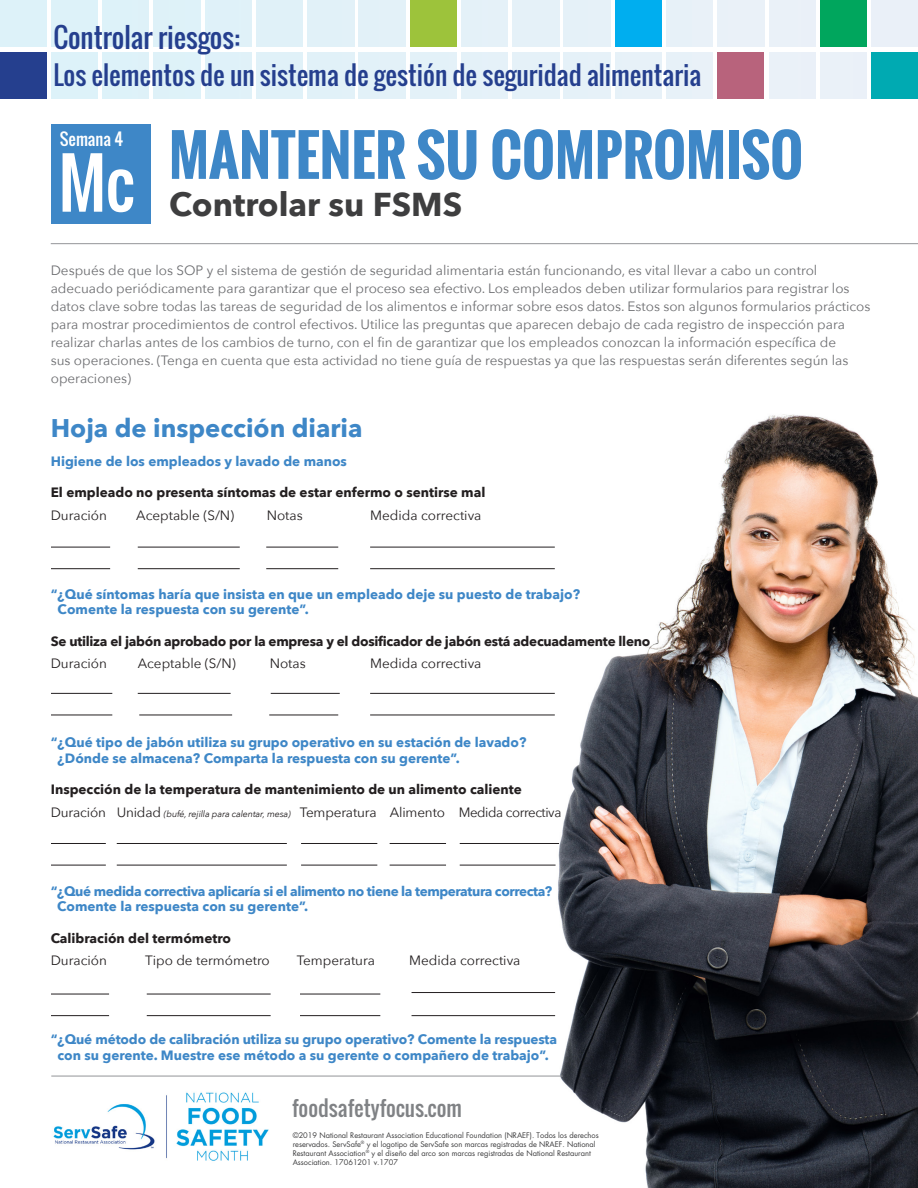
<style>
.page{position:relative;width:918px;height:1188px;background:#fff}
.page>*{position:absolute;margin:0;border:0;box-sizing:border-box;transform-origin:0 0}
.t1{font:66.9px "Oswald";color:#fff}
.t2{font:700 55.5px "Oswald";color:#3e87c7}
.t3{font:700 33px "Avenir Next";color:#3e3e3f}
.t4{font:27px "Oswald";color:#253f8e}
.t5{font:25.5px "Oswald";color:#253f8e}
.t6{font:700 25.5px "Avenir Next";color:#3e87c7}
.t7{font:21px "Oswald";color:#808285}
.t8{font:16.35px "Oswald";color:#fff}
.t9{font:13.5px/18px "Avenir Next";color:#6c6d70}
.t10{font:700 13.5px/15.8px "Avenir Next";color:#3e87c7}
.t11{font:13.5px "Avenir Next";color:#231f20}
.t12{font:700 13.5px "Avenir Next";color:#231f20}
.t13{font:700 13.5px/15.8px "Avenir Next";letter-spacing:-.03em;color:#3e87c7}
.t14{font:700 13.5px "Avenir Next";letter-spacing:-.02em;color:#231f20}
.t15{font:7.5px/9px "Futura";color:#3e3e3f}
.s1{font-style:italic;font-size:9px}
</style>
<div class="page">
<img style="left:492px;top:414px;width:426px;height:774px">
<img style="left:53px;top:1092px;width:216px;height:69px">
<hr style="left:51px;top:1076px;width:512px;height:1px;background:#939598">
<hr style="left:51px;top:243px;width:867px;height:1px;background:#939598">
<div style="left:51px;top:124px;width:100px;height:100px;background:#3e87c7"></div>
<div style="left:0;top:52px;width:46px;height:47px;background:#253f8e"></div>
<div style="left:51px;top:0;width:47px;height:46px;background:#ddf2f9"></div>
<div style="left:51px;top:52px;width:47px;height:47px;background:#ddf2f9"></div>
<div style="left:103px;top:52px;width:46px;height:47px;background:#ddf2f9"></div>
<div style="left:154px;top:0;width:46px;height:46px;background:#def2f8"></div>
<div style="left:154px;top:52px;width:46px;height:47px;background:#def2f8"></div>
<div style="left:205px;top:0;width:47px;height:46px;background:#dff1f9"></div>
<div style="left:205px;top:52px;width:47px;height:47px;background:#dff1f9"></div>
<div style="left:256px;top:0;width:47px;height:46px;background:#e0f1f8"></div>
<div style="left:256px;top:52px;width:47px;height:47px;background:#e0f1f8"></div>
<div style="left:308px;top:52px;width:46px;height:47px;background:#e1f1f8"></div>
<div style="left:359px;top:0;width:46px;height:46px;background:#e3f1f8"></div>
<div style="left:359px;top:52px;width:46px;height:47px;background:#e3f1f8"></div>
<div style="left:410px;top:0;width:47px;height:46px;background:#9dc33b"></div>
<div style="left:410px;top:52px;width:47px;height:47px;background:#e3f1f8"></div>
<div style="left:461px;top:0;width:47px;height:46px;background:#e5f1f8"></div>
<div style="left:461px;top:52px;width:47px;height:47px;background:#e5f1f8"></div>
<div style="left:513px;top:0;width:46px;height:46px;background:#e5f1f8"></div>
<div style="left:513px;top:52px;width:46px;height:47px;background:#e5f1f8"></div>
<div style="left:564px;top:0;width:46px;height:46px;background:#e5f1f8"></div>
<div style="left:564px;top:52px;width:46px;height:47px;background:#e5f1f8"></div>
<div style="left:615px;top:0;width:47px;height:46px;background:#00aeef"></div>
<div style="left:615px;top:52px;width:47px;height:47px;background:#e7f1f8"></div>
<div style="left:666px;top:0;width:47px;height:46px;background:#e7f1f8"></div>
<div style="left:718px;top:0;width:46px;height:46px;background:#eaf1f8"></div>
<div style="left:718px;top:52px;width:46px;height:47px;background:#b8637c"></div>
<div style="left:769px;top:0;width:46px;height:46px;background:#eaf1f8"></div>
<div style="left:820px;top:0;width:47px;height:46px;background:#00a65d"></div>
<div style="left:872px;top:0;width:46px;height:46px;background:#eaf0f8"></div>
<div style="left:872px;top:52px;width:46px;height:47px;background:#00aab2"></div>
<div style="left:666px;top:52px;width:47px;height:47px;background:#e7f1f8"></div>
<div style="left:769px;top:52px;width:46px;height:47px;background:#eaf1f8"></div>
<div style="left:820px;top:52px;width:47px;height:47px;background:#eaf1f8"></div>
<div style="left:0;top:0;width:46px;height:46px;background:#ddf2f9"></div>
<div style="left:308px;top:0;width:46px;height:46px;background:#e1f1f8"></div>
<div style="left:103px;top:0;width:46px;height:46px;background:#ddf2f9"></div>
<hr style="left:51px;top:547px;width:59px;height:1px;background:#231f20">
<hr style="left:138px;top:547px;width:102px;height:1px;background:#231f20">
<hr style="left:266px;top:547px;width:72px;height:1px;background:#231f20">
<hr style="left:370px;top:547px;width:185px;height:1px;background:#231f20">
<hr style="left:51px;top:568px;width:59px;height:1px;background:#231f20">
<hr style="left:138px;top:568px;width:102px;height:1px;background:#231f20">
<hr style="left:266px;top:568px;width:72px;height:1px;background:#231f20">
<hr style="left:370px;top:568px;width:185px;height:1px;background:#231f20">
<hr style="left:51px;top:693px;width:61px;height:1px;background:#231f20">
<hr style="left:138px;top:693px;width:93px;height:1px;background:#231f20">
<hr style="left:271px;top:693px;width:69px;height:1px;background:#231f20">
<hr style="left:370px;top:693px;width:185px;height:1px;background:#231f20">
<hr style="left:51px;top:715px;width:61px;height:1px;background:#231f20">
<hr style="left:139px;top:715px;width:93px;height:1px;background:#231f20">
<hr style="left:269px;top:715px;width:69px;height:1px;background:#231f20">
<hr style="left:370px;top:715px;width:185px;height:1px;background:#231f20">
<hr style="left:51px;top:843px;width:55px;height:1px;background:#231f20">
<hr style="left:117px;top:843px;width:170px;height:1px;background:#231f20">
<hr style="left:390px;top:843px;width:56px;height:1px;background:#231f20">
<hr style="left:460px;top:843px;width:99px;height:1px;background:#231f20">
<hr style="left:51px;top:865px;width:55px;height:1px;background:#231f20">
<hr style="left:117px;top:865px;width:170px;height:1px;background:#231f20">
<hr style="left:390px;top:865px;width:56px;height:1px;background:#231f20">
<hr style="left:460px;top:865px;width:96px;height:1px;background:#231f20">
<hr style="left:301px;top:843px;width:76px;height:1px;background:#231f20">
<hr style="left:301px;top:865px;width:76px;height:1px;background:#231f20">
<hr style="left:51px;top:994px;width:58px;height:1px;background:#231f20">
<hr style="left:147px;top:994px;width:124px;height:1px;background:#231f20">
<hr style="left:300px;top:994px;width:80px;height:1px;background:#231f20">
<hr style="left:412px;top:992px;width:143px;height:1px;background:#231f20">
<hr style="left:51px;top:1015px;width:58px;height:1px;background:#231f20">
<hr style="left:147px;top:1015px;width:124px;height:1px;background:#231f20">
<hr style="left:300px;top:1015px;width:80px;height:1px;background:#231f20">
<hr style="left:412px;top:1015px;width:143px;height:1px;background:#231f20">
<p class="t4" style="left:53px;top:17px;width:188px">Controlar riesgos:</p>
<p class="t5" style="left:53px;top:55px;width:650px">Los elementos de un sistema de gestión de seguridad alimentaria</p>
<p class="t8" style="left:60px;top:127px;width:65px">Semana 4</p>
<p class="t1" style="left:58px;top:133px;width:78px">Mc</p>
<p class="t2" style="left:169px;top:113px;width:636px">MANTENER SU COMPROMISO</p>
<p class="t3" style="left:169px;top:176px;width:295px">Controlar su FSMS</p>
<p class="t9" style="left:51px;top:260px;width:821px">Después de que los SOP y el sistema de gestión de seguridad alimentaria están funcionando, es vital llevar a cabo un control adecuado periódicamente para garantizar que el proceso sea efectivo. Los empleados deben utilizar formularios para registrar los datos clave sobre todas las tareas de seguridad de los alimentos e informar sobre esos datos. Estos son algunos formularios prácticos para mostrar procedimientos de control efectivos. Utilice las preguntas que aparecen debajo de cada registro de inspección para realizar charlas antes de los cambios de turno, con el fin de garantizar que los empleados conozcan la información específica de<br>sus operaciones. (Tenga en cuenta que esta actividad no tiene guía de respuestas ya que las respuestas serán diferentes según las operaciones)</p>
<p class="t6" style="left:51px;top:406px;width:313px">Hoja de inspección diaria</p>
<p class="t10" style="left:51px;top:453px;width:298px">Higiene de los empleados y lavado de manos</p>
<p class="t12" style="left:51px;top:481px;width:436px">El empleado no presenta síntomas de estar enfermo o sentirse mal</p>
<p class="t11" style="left:51px;top:504px;width:58px">Duración</p>
<p class="t11" style="left:136px;top:504px;width:100px">Aceptable (S/N)</p>
<p class="t11" style="left:267px;top:504px;width:38px">Notas</p>
<p class="t11" style="left:370px;top:504px;width:113px">Medida correctiva</p>
<p class="t10" style="left:58px;top:586px;width:524px;text-indent:-7px">“¿Qué síntomas haría que insista en que un empleado deje su puesto de trabajo?<br>Comente la respuesta con su gerente”.</p>
<p class="t14" style="left:51px;top:629px;width:601px">Se utiliza el jabón aprobado por la empresa y el dosificador de jabón está adecuadamente lleno</p>
<p class="t11" style="left:51px;top:652px;width:58px">Duración</p>
<p class="t11" style="left:138px;top:652px;width:100px">Aceptable (S/N)</p>
<p class="t11" style="left:270px;top:652px;width:38px">Notas</p>
<p class="t11" style="left:370px;top:652px;width:113px">Medida correctiva</p>
<p class="t10" style="left:58px;top:734px;width:470px;text-indent:-7px">“¿Qué tipo de jabón utiliza su grupo operativo en su estación de lavado? ¿Dónde se almacena? Comparta la respuesta con su gerente”.</p>
<p class="t12" style="left:51px;top:778px;width:473px">Inspección de la temperatura de mantenimiento de un alimento caliente</p>
<p class="t11" style="left:51px;top:801px;width:512px">Duración Unidad <span class="s1">(bufé, rejilla para calentar, mesa)</span> Temperatura Alimento Medida correctiva</p>
<p class="t13" style="left:57px;top:883px;width:497px;text-indent:-6px">“¿Qué medida correctiva aplicaría si el alimento no tiene la temperatura correcta?<br>Comente la respuesta con su gerente”.</p>
<p class="t12" style="left:51px;top:926px;width:182px">Calibración del termómetro</p>
<p class="t11" style="left:51px;top:949px;width:58px">Duración</p>
<p class="t11" style="left:145px;top:949px;width:126px">Tipo de termómetro</p>
<p class="t11" style="left:297px;top:949px;width:80px">Temperatura</p>
<p class="t11" style="left:409px;top:949px;width:113px">Medida correctiva</p>
<p class="t10" style="left:51px;top:1031px;width:508px;text-align:center">“¿Qué método de calibración utiliza su grupo operativo? Comente la respuesta con su gerente. Muestre ese método a su gerente o compañero de trabajo”.</p>
<p class="t7" style="left:292px;top:1092px;width:171px">foodsafetyfocus.com</p>
<p class="t15" style="left:293px;top:1131px;width:308px">©2019 National Restaurant Association Educational Foundation (NRAEF). Todos los derechos reservados. ServSafe<sup>®</sup> y el logotipo de ServSafe son marcas registradas de NRAEF. National Restaurant Association<sup>®</sup> y el diseño del arco son marcas registradas de National Restaurant Association. 17061201 v.1707</p>
</div>
